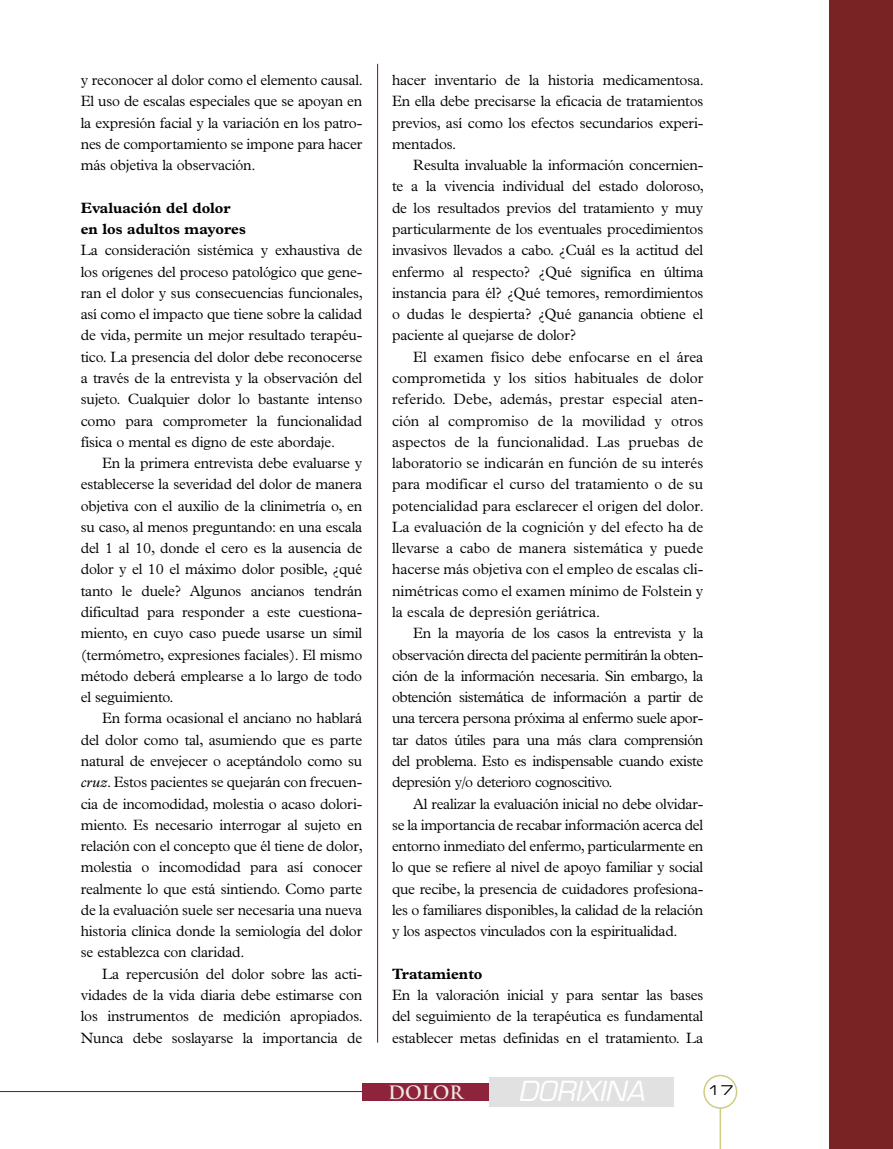
<style>
.page{position:relative;width:893px;height:1149px;background:#fff}
.page>*{position:absolute;margin:0;border:0;box-sizing:border-box;transform-origin:0 0}
.t1{font:italic 27px "Eurostile";color:#fff}
.t2{font:700 18px "Trajan";color:#f3e7e3}
.BODY{font:300 15px/21.3px "Plantin";letter-spacing:-.015em;color:#000;text-align:justify}
.BODY-2{font:700 15px "Plantin";color:#000}
.t3{font:13.5px "Eurostile Extended Two";color:#000}
.s1{font-weight:400;font-style:italic}
</style>
<div class="page">
<div style="left:362px;top:1082px;width:127px;height:17px;background:#8d243b"></div>
<div style="left:489px;top:1076px;width:185px;height:29px;background:#e1e1e1"></div>
<hr style="left:0;top:1090px;width:362px;height:1px;background:#97001f">
<hr style="left:377px;top:64px;width:1px;height:978px;background:#8a0032">
<div style="left:703px;top:1074px;width:34px;height:34px;border:2px solid #cfcc83;border-radius:50%"></div>
<hr style="left:720px;top:1107px;width:1px;height:41px;background:#cfcc83">
<div style="left:829px;top:0;width:64px;height:1148px;background:#7a2325"></div>
<p class="BODY" style="left:81px;top:69px;width:284px">y reconocer al dolor como el elemento causal.<br>El uso de escalas especiales que se apoyan en la expresión facial y la variación en los patro&shy;nes de comportamiento se impone para hacer más objetiva la observación.</p>
<p class="BODY-2" style="left:81px;top:199px;width:151px">Evaluación del dolor</p>
<p class="BODY-2" style="left:81px;top:220px;width:167px">en los adultos mayores</p>
<p class="BODY" style="left:81px;top:240px;width:284px">La consideración sistémica y exhaustiva de los orígenes del proceso patológico que gene&shy;ran el dolor y sus consecuencias funcionales, así como el impacto que tiene sobre la calidad de vida, permite un mejor resultado terapéu&shy;tico. La presencia del dolor debe reconocerse a través de la entrevista y la observación del sujeto. Cualquier dolor lo bastante intenso como para comprometer la funcionalidad física o mental es digno de este abordaje.</p>
<p class="BODY" style="left:81px;top:452px;width:283px;text-indent:21px">En la primera entrevista debe evaluarse y establecerse la severidad del dolor de manera objetiva con el auxilio de la clinimetría o, en su caso, al menos preguntando: en una escala del 1 al 10, donde el cero es la ausencia de dolor y el 10 el máximo dolor posible, ¿qué tanto le duele? Algunos ancianos tendrán dificultad para responder a este cuestiona&shy;miento, en cuyo caso puede usarse un símil (termómetro, expresiones faciales). El mismo método deberá emplearse a lo largo de todo el seguimiento.</p>
<p class="BODY" style="left:81px;top:707px;width:284px;text-indent:21px">En forma ocasional el anciano no hablará del dolor como tal, asumiendo que es parte natural de envejecer o aceptándolo como su <span class="s1">cruz</span>. Estos pacientes se quejarán con frecuen&shy;cia de incomodidad, molestia o acaso dolori&shy;miento. Es necesario interrogar al sujeto en relación con el concepto que él tiene de dolor, molestia o incomodidad para así conocer realmente lo que está sintiendo. Como parte de la evaluación suele ser necesaria una nueva historia clínica donde la semiología del dolor se establezca con claridad.</p>
<p class="BODY" style="left:81px;top:962px;width:284px;text-indent:21px">La repercusión del dolor sobre las acti&shy;vidades de la vida diaria debe estimarse con los instrumentos de medición apropiados.<br>Nunca debe soslayarse la importancia de</p>
<p class="BODY" style="left:392px;top:69px;width:313px">hacer inventario de la historia medicamentosa.<br>En ella debe precisarse la eficacia de tratamientos previos, así como los efectos secundarios experi&shy;mentados.</p>
<p class="BODY" style="left:392px;top:154px;width:313px;text-indent:21px">Resulta invaluable la información concernien&shy;te a la vivencia individual del estado doloroso, de los resultados previos del tratamiento y muy particularmente de los eventuales procedimientos invasivos llevados a cabo. ¿Cuál es la actitud del enfermo al respecto? ¿Qué significa en última instancia para él? ¿Qué temores, remordimientos o dudas le despierta? ¿Qué ganancia obtiene el paciente al quejarse de dolor?</p>
<p class="BODY" style="left:392px;top:346px;width:313px;text-indent:21px">El examen físico debe enfocarse en el área comprometida y los sitios habituales de dolor referido. Debe, además, prestar especial aten&shy;ción al compromiso de la movilidad y otros aspectos de la funcionalidad. Las pruebas de laboratorio se indicarán en función de su interés para modificar el curso del tratamiento o de su potencialidad para esclarecer el origen del dolor.<br>La evaluación de la cognición y del efecto ha de llevarse a cabo de manera sistemática y puede hacerse más objetiva con el empleo de escalas cli&shy;nimétricas como el examen mínimo de Folstein y la escala de depresión geriátrica.</p>
<p class="BODY" style="left:392px;top:622px;width:313px;text-indent:21px">En la mayoría de los casos la entrevista y la observación directa del paciente permitirán la obten&shy;ción de la información necesaria. Sin embargo, la obtención sistemática de información a partir de una tercera persona próxima al enfermo suele apor&shy;tar datos útiles para una más clara comprensión del problema. Esto es indispensable cuando existe depresión y/o deterioro cognoscitivo.</p>
<p class="BODY" style="left:392px;top:792px;width:313px;text-indent:21px">Al realizar la evaluación inicial no debe olvidar&shy;se la importancia de recabar información acerca del entorno inmediato del enfermo, particularmente en lo que se refiere al nivel de apoyo familiar y social que recibe, la presencia de cuidadores profesiona&shy;les o familiares disponibles, la calidad de la relación y los aspectos vinculados con la espiritualidad.</p>
<p class="BODY-2" style="left:392px;top:964px;width:92px">Tratamiento</p>
<p class="BODY" style="left:392px;top:984px;width:313px">En la valoración inicial y para sentar las bases del seguimiento de la terapéutica es fundamental establecer metas definidas en el tratamiento. La</p>
<p class="t2" style="left:388px;top:1080px;width:76px">DOLOR</p>
<h1 class="t1" style="left:518px;top:1074px;width:128px">DORIXINA</h1>
<p class="t3" style="left:707px;top:1080px;width:28px">17</p>
</div>
